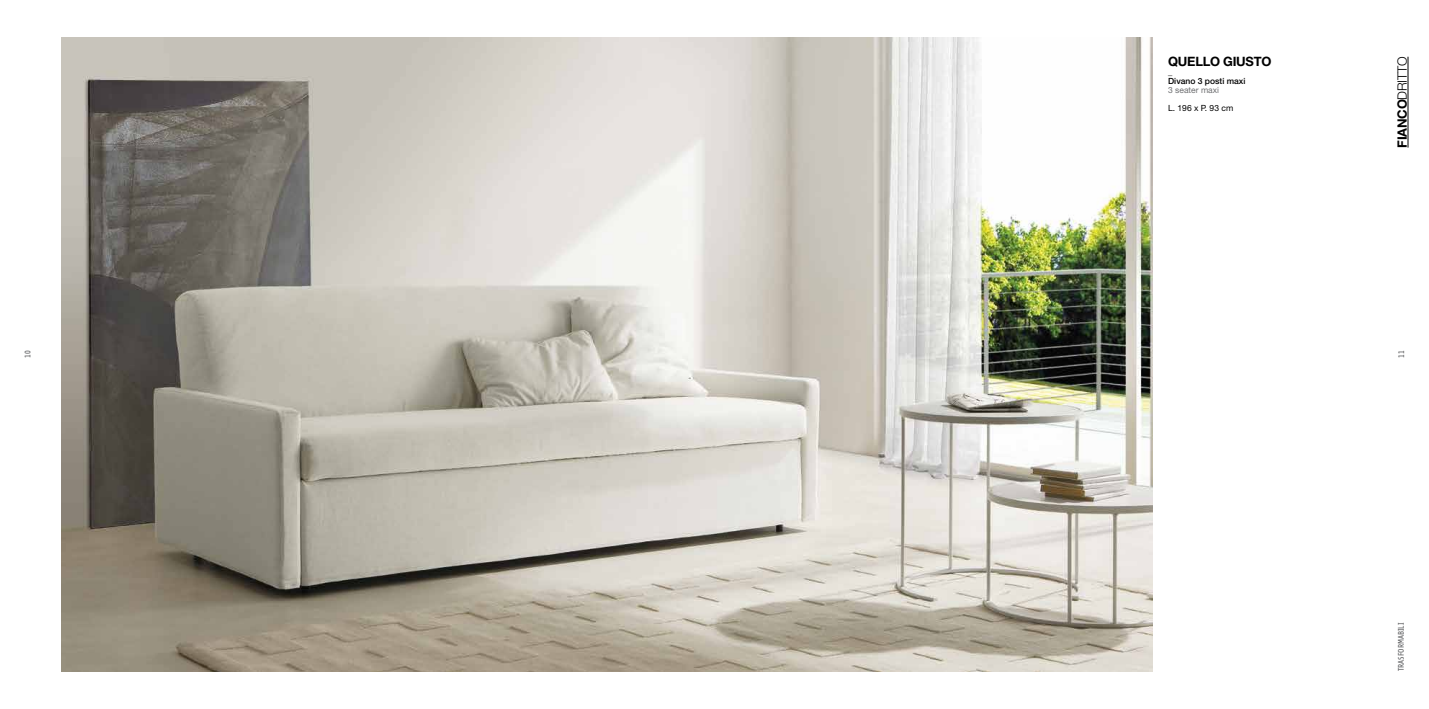
<style>
.page{position:relative;width:1429px;height:709px;background:#fff}
.page>*{position:absolute;margin:0;border:0;box-sizing:border-box;transform-origin:0 0}
.t1{font:700 12.9px "Helvetica Neue LT Std";letter-spacing:-.02em;color:#000}
.t2{font:500 8.5px "Helvetica Neue LT Std";color:#000}
.t3{font:8.5px "Helvetica Neue LT Std";color:#000}
.t4{font:8.5px "Helvetica Neue LT Std";color:#6f7072}
.t5{font:800 8.5px "Helvetica Neue LT Std";color:#000}
.t6{font:8px "Share";color:#58595b}
.s1{font-weight:300}
</style>
<div class="page">
<img style="left:61px;top:38px;width:1091px;height:633px">
<hr style="left:1407px;top:57px;width:1px;height:91px;background:#000">
<p class="t1" style="left:1168px;top:53px;width:105px">QUELLO GIUSTO</p>
<p class="t5" style="left:1168px;top:67px;width:6px">_</p>
<p class="t2" style="left:1168px;top:76px;width:79px">Divano 3 posti maxi</p>
<p class="t4" style="left:1168px;top:85px;width:53px">3 seater maxi</p>
<p class="t3" style="left:1168px;top:103px;width:67px">L. 196 x P. 93 cm</p>
<p class="t1" style="left:1394px;top:148px;width:92px;rotate:-90deg">FIANCO<span class="s1">DRITTO</span></p>
<p class="t6" style="left:24px;top:358px;width:9px;rotate:-90deg">10</p>
<p class="t6" style="left:1397px;top:358px;width:9px;rotate:-90deg">11</p>
<p class="t6" style="left:1397px;top:671px;width:50px;rotate:-90deg">TRASFORMABILI</p>
</div>
